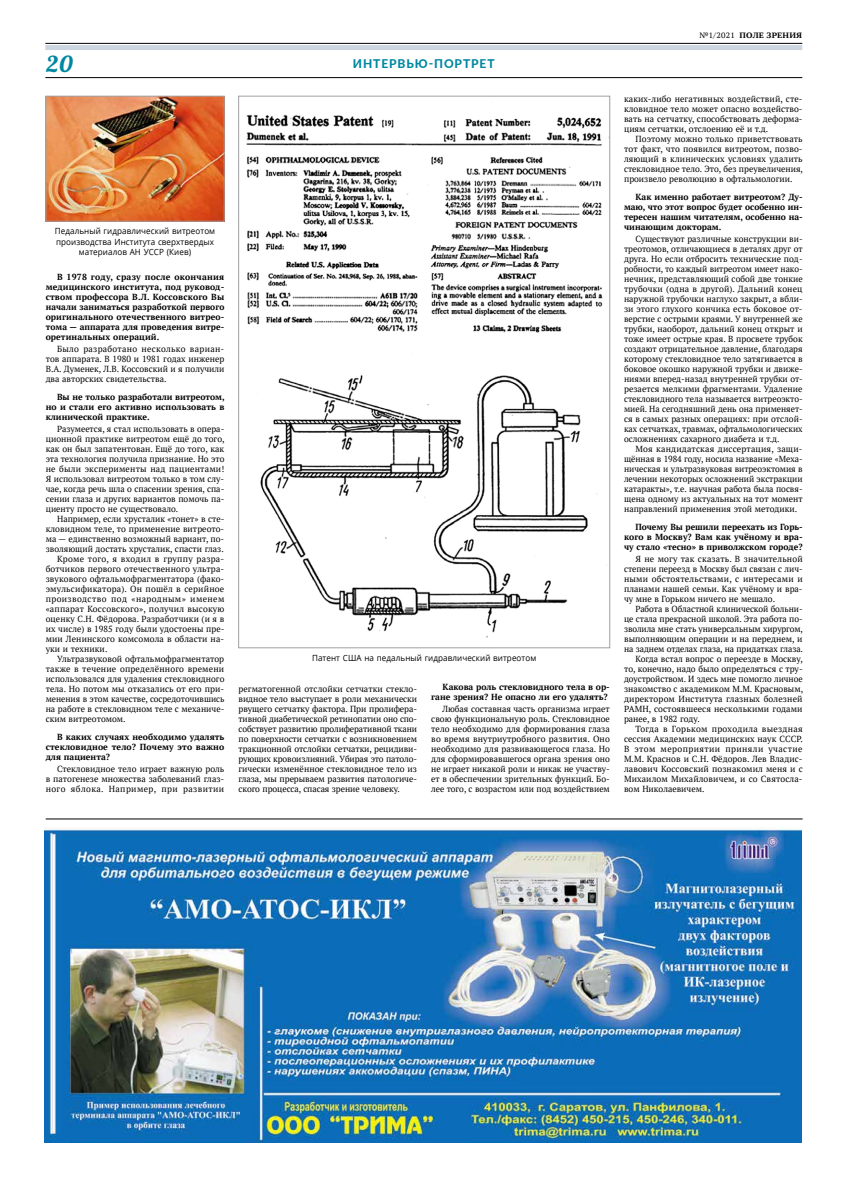
<style>
.page{position:relative;width:842px;height:1191px;background:#fff}
.page>*{position:absolute;margin:0;border:0;box-sizing:border-box;transform-origin:0 0}
.t1{font:22px "Lobster";color:#0088a1;scale:1.1 1}
.t2{font:800 12px "Lato";letter-spacing:.075em;color:#0088a1}
.t3{font:8.8px/10px "PT Serif";color:#000;text-align:justify}
.t4{font:700 8.8px/10px "PT Serif";color:#000;text-align:justify}
.t5{font:8.8px "PT Serif";color:#000;scale:.96 1}
.t6{font:8.8px "PT Serif";letter-spacing:.02em;color:#000}
.t7{font:8.8px "PT Serif";letter-spacing:.045em;color:#000}
.t8{font:8.8px "PT Serif";letter-spacing:.03em;color:#000}
.t9{font:8.5px/10.5px "Open Sans";letter-spacing:.01em;color:#000;text-align:center;scale:.95 1}
.t10{font:700 7.7px "PT Serif";letter-spacing:.015em;color:#000;scale:1.11 1}
.s1{font-weight:400}
</style>
<div class="page">
<hr style="left:45px;top:43px;width:757px;height:1px;background:#000">
<div style="left:45px;top:45px;width:757px;height:5px;background:#ccd6e1"></div>
<hr style="left:45px;top:77px;width:757px;height:1px;background:#000">
<img style="left:48px;top:98px;width:174px;height:121px">
<div style="left:46px;top:96px;width:178px;height:125px;border:1px solid #a0a0a0"></div>
<img style="left:246px;top:114px;width:361px;height:524px">
<hr style="left:46px;top:818px;width:757px;height:1px;background:#000">
<img style="left:45px;top:827px;width:757px;height:315px">
<h1 class="t1" style="left:46px;top:50px;width:25px">20</h1>
<h2 class="t2" style="left:353px;top:55px;width:143px">ИНТЕРВЬЮ-ПОРТРЕТ</h2>
<p class="t9" style="left:55px;top:225px;width:170px">Педальный гидравлический витреотом производства Института сверхтвердых материалов АН УССР (Киев)</p>
<p class="t4" style="left:46px;top:272px;width:180px;text-indent:11px">В 1978 году, сразу после окончания медицинского института, под руковод&shy;ством профессора В.Л. Коссовского Вы начали заниматься разработкой первого оригинального отечественного витрео&shy;тома — аппарата для проведения витре&shy;оретинальных операций.</p>
<p class="t3" style="left:46px;top:344px;width:180px;text-indent:11px">Было разработано несколько вариан&shy;тов аппарата. В 1980 и 1981 годах инженер В.А. Думенек, Л.В. Коссовский и я получили два авторских свидетельства.</p>
<p class="t4" style="left:46px;top:392px;width:180px;text-indent:11px">Вы не только разработали витреотом, но и стали его активно использовать в клинической практике.</p>
<p class="t3" style="left:46px;top:424px;width:180px;text-indent:11px">Разумеется, я стал использовать в опера&shy;ционной практике витреотом ещё до того, как он был запатентован. Ещё до того, как эта технология получила признание. Но это не были эксперименты над пациентами!<br>Я использовал витреотом только в том слу&shy;чае, когда речь шла о спасении зрения, спа&shy;сении глаза и других вариантов помочь па&shy;циенту просто не существовало.</p>
<p class="t3" style="left:57px;top:514px;width:169px">Например, если хрусталик «тонет» в сте-</p>
<p class="t3" style="left:46px;top:524px;width:180px">кловидном теле, то применение витреото-</p>
<p class="t3" style="left:46px;top:534px;width:180px">ма — единственно возможный вариант, по-</p>
<p class="t3" style="left:46px;top:544px;width:180px">зволяющий достать хрусталик, спасти глаз.</p>
<p class="t8" style="left:57px;top:553px;width:169px">Кроме того, я входил в группу разра-</p>
<p class="t3" style="left:46px;top:564px;width:180px">ботчиков первого отечественного ультра-</p>
<p class="t3" style="left:46px;top:574px;width:180px">звукового офтальмофрагментатора (фако-</p>
<p class="t6" style="left:46px;top:583px;width:180px">эмульсификатора). Он пошёл в серийное</p>
<p class="t7" style="left:46px;top:593px;width:180px">производство под «народным» именем</p>
<p class="t6" style="left:46px;top:603px;width:180px">«аппарат Коссовского», получил высокую</p>
<p class="t3" style="left:46px;top:614px;width:180px">оценку С.Н. Фёдорова. Разработчики (и я в</p>
<p class="t3" style="left:46px;top:624px;width:180px">их числе) в 1985 году были удостоены пре-</p>
<p class="t3" style="left:46px;top:634px;width:180px">мии Ленинского комсомола в области на-</p>
<p class="t3" style="left:46px;top:644px;width:63px">уки и техники.</p>
<p class="t3" style="left:57px;top:654px;width:169px">Ультразвуковой офтальмофрагментатор</p>
<p class="t6" style="left:46px;top:663px;width:180px">также в течение определённого времени</p>
<p class="t3" style="left:46px;top:674px;width:180px">использовался для удаления стекловидного</p>
<p class="t3" style="left:46px;top:684px;width:180px">тела. Но потом мы отказались от его при-</p>
<p class="t5" style="left:46px;top:693px;width:188px">менения в этом качестве, сосредоточившись</p>
<p class="t3" style="left:46px;top:704px;width:180px">на работе в стекловидном теле с механиче-</p>
<p class="t3" style="left:46px;top:714px;width:81px">ским витреотомом.</p>
<p class="t4" style="left:46px;top:732px;width:180px;text-indent:11px">В каких случаях необходимо удалять стекловидное тело? Почему это важно для пациента?</p>
<p class="t3" style="left:46px;top:764px;width:180px;text-indent:11px">Стекловидное тело играет важную роль в патогенезе множества заболеваний глаз&shy;ного яблока. Например, при развитии</p>
<p class="t9" style="left:312px;top:652px;width:238px">Патент США на педальный гидравлический витреотом</p>
<p class="t3" style="left:238px;top:684px;width:180px">регматогенной отслойки сетчатки стекло&shy;видное тело выступает в роли механически рвущего сетчатку фактора. При пролифера&shy;тивной диабетической ретинопатии оно спо&shy;собствует развитию пролиферативной ткани по поверхности сетчатки с возникновением тракционной отслойки сетчатки, рецидиви&shy;рующих кровоизлияний. Убирая это патоло&shy;гически изменённое стекловидное тело из глаза, мы прерываем развития патологиче&shy;ского процесса, спасая зрение человеку.</p>
<p class="t4" style="left:431px;top:682px;width:180px;text-align:right">Какова роль стекловидного тела в ор&shy;гане зрения? Не опасно ли его удалять?</p>
<p class="t3" style="left:431px;top:704px;width:180px;text-indent:11px">Любая составная часть организма играет свою функциональную роль. Стекловидное тело необходимо для формирования глаза во время внутриутробного развития. Оно необходимо для развивающегося глаза. Но для сформировавшегося органа зрения оно не играет никакой роли и никак не участву&shy;ет в обеспечении зрительных функций. Бо&shy;лее того, с возрастом или под воздействием</p>
<p class="t10" style="left:699px;top:31px;width:94px"><span class="s1">№1/2021</span> ПОЛЕ ЗРЕНИЯ</p>
<p class="t3" style="left:624px;top:94px;width:180px">каких-либо негативных воздействий, сте&shy;кловидное тело может опасно воздейство&shy;вать на сетчатку, способствовать деформа&shy;циям сетчатки, отслоению её и т.д.</p>
<p class="t3" style="left:624px;top:134px;width:180px;text-indent:11px">Поэтому можно только приветствовать тот факт, что появился витреотом, позво&shy;ляющий в клинических условиях удалить стекловидное тело. Это, без преувеличения, произвело революцию в офтальмологии.</p>
<p class="t4" style="left:624px;top:192px;width:180px;text-indent:11px">Как именно работает витреотом? Ду&shy;маю, что этот вопрос будет особенно ин&shy;тересен нашим читателям, особенно на&shy;чинающим докторам.</p>
<p class="t3" style="left:624px;top:234px;width:180px;text-indent:11px">Существуют различные конструкции ви&shy;треотомов, отличающиеся в деталях друг от друга. Но если отбросить технические под&shy;робности, то каждый витреотом имеет нако&shy;нечник, представляющий собой две тонкие трубочки (одна в другой). Дальний конец наружной трубочки наглухо закрыт, а вбли&shy;зи этого глухого кончика есть боковое от&shy;верстие с острыми краями. У внутренней же трубки, наоборот, дальний конец открыт и тоже имеет острые края. В просвете трубок создают отрицательное давление, благодаря которому стекловидное тело затягивается в боковое окошко наружной трубки и движе&shy;ниями вперед-назад внутренней трубки от&shy;резается мелкими фрагментами. Удаление стекловидного тела называется витреоэкто&shy;мией. На сегодняшний день она применяет&shy;ся в самых разных операциях: при отслой&shy;ках сетчатках, травмах, офтальмологических осложнениях сахарного диабета и т.д.</p>
<p class="t3" style="left:624px;top:444px;width:180px;text-indent:11px">Моя кандидатская диссертация, защи&shy;щённая в 1984 году, носила название «Меха&shy;ническая и ультразвуковая витреоэктомия в лечении некоторых осложнений экстракции катаракты», т.е. научная работа была посвя&shy;щена одному из актуальных на тот момент направлений применения этой методики.</p>
<p class="t4" style="left:624px;top:522px;width:180px;text-indent:11px">Почему Вы решили переехать из Горь&shy;кого в Москву? Вам как учёному и вра&shy;чу стало «тесно» в приволжском городе?</p>
<p class="t3" style="left:624px;top:554px;width:180px;text-indent:11px">Я не могу так сказать. В значительной степени переезд в Москву был связан с лич&shy;ными обстоятельствами, с интересами и планами нашей семьи. Как учёному и вра&shy;чу мне в Горьком ничего не мешало.</p>
<p class="t3" style="left:635px;top:604px;width:169px">Работа в Областной клинической больни-</p>
<p class="t3" style="left:624px;top:614px;width:180px">це стала прекрасной школой. Эта работа по-</p>
<p class="t5" style="left:624px;top:623px;width:188px">зволила мне стать универсальным хирургом,</p>
<p class="t3" style="left:624px;top:634px;width:180px">выполняющим операции и на переднем, и</p>
<p class="t3" style="left:624px;top:644px;width:180px">на заднем отделах глаза, на придатках глаза.</p>
<p class="t3" style="left:635px;top:654px;width:169px">Когда встал вопрос о переезде в Москву,</p>
<p class="t3" style="left:624px;top:664px;width:180px">то, конечно, надо было определяться с тру-</p>
<p class="t5" style="left:624px;top:673px;width:188px">доустройством. И здесь мне помогло личное</p>
<p class="t3" style="left:624px;top:684px;width:181px">знакомство с академиком М.М. Красновым,</p>
<p class="t3" style="left:624px;top:694px;width:180px">директором Института глазных болезней</p>
<p class="t3" style="left:624px;top:704px;width:180px">РАМН, состоявшееся несколькими годами</p>
<p class="t3" style="left:624px;top:714px;width:77px">ранее, в 1982 году.</p>
<p class="t8" style="left:635px;top:723px;width:169px">Тогда в Горьком проходила выездная</p>
<p class="t3" style="left:624px;top:734px;width:180px">сессия Академии медицинских наук СССР.</p>
<p class="t7" style="left:624px;top:743px;width:180px">В этом мероприятии приняли участие</p>
<p class="t3" style="left:624px;top:754px;width:180px">М.М. Краснов и С.Н. Фёдоров. Лев Владис-</p>
<p class="t3" style="left:624px;top:764px;width:180px">лавович Коссовский познакомил меня и с</p>
<p class="t3" style="left:624px;top:774px;width:180px">Михаилом Михайловичем, и со Святосла-</p>
<p class="t3" style="left:624px;top:784px;width:82px">вом Николаевичем.</p>
</div>
